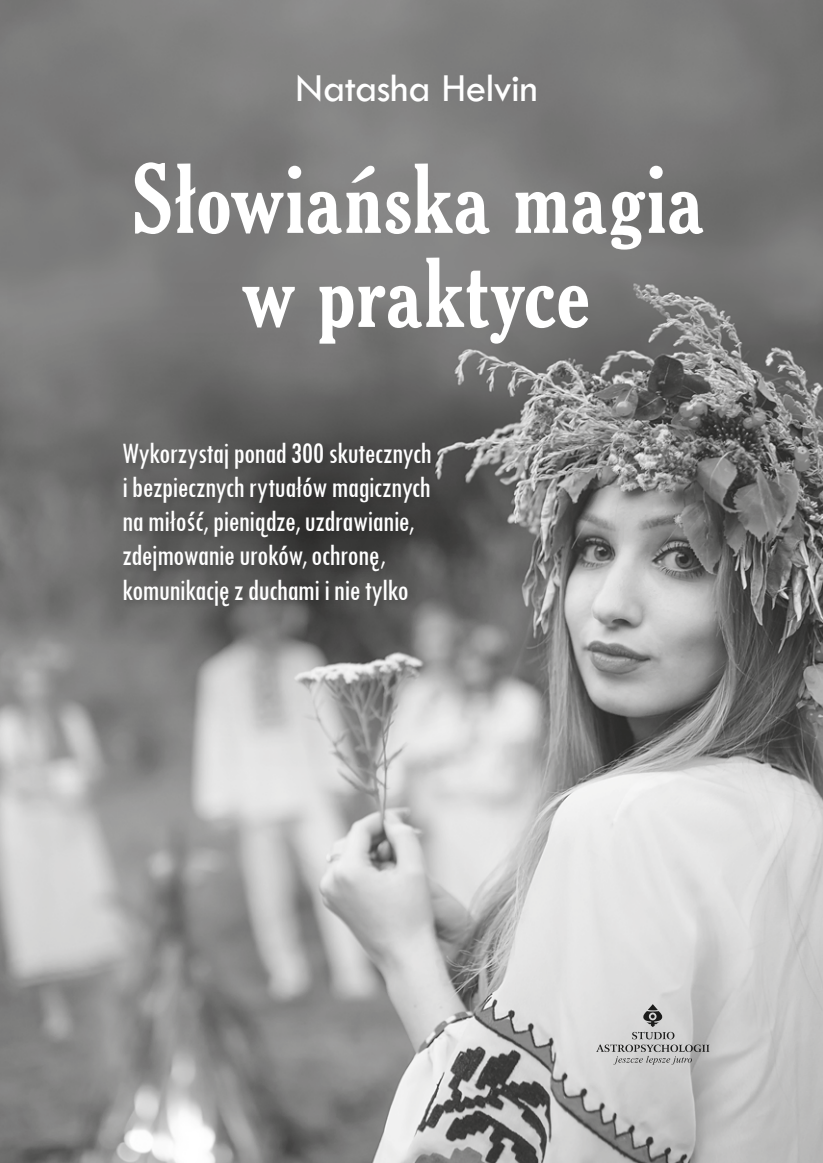
<style>
.page{position:relative;width:823px;height:1163px;background:#fff}
.page>*{position:absolute;margin:0;border:0;box-sizing:border-box;transform-origin:0 0}
.t1{font:96px/94px "Cheltenhm Bd Cn EU";letter-spacing:.005em;color:#fff;text-align:center}
.t2{font:41.2px "Tw Cen";letter-spacing:-.015em;color:#fff}
.t3{font:500 condensed 30.8px/34.2px "Tw Cen";letter-spacing:-.025em;color:#fff}
</style>
<div class="page">
<img style="left:0;top:0;width:822px;height:1162px">
<div style="left:122px;top:441px;width:317px;height:174px;background:#1c1c1b;opacity:.25"></div>
<svg style="left:595px;top:1003px;width:114px;height:61px;background:#bdbdbd"></svg>
<h2 class="t2" style="left:295px;top:64px;width:244px">Natasha Helvin</h2>
<h1 class="t1" style="left:130px;top:154px;width:574px">Słowiańska magia w praktyce</h1>
<p class="t3" style="left:122px;top:435px;width:311px">Wykorzystaj ponad 300 skutecznych i bezpiecznych rytuałów magicznych na miłość, pieniądze, uzdrawianie, zdejmowanie uroków, ochronę, komunikację z duchami i nie tylko</p>
</div>
